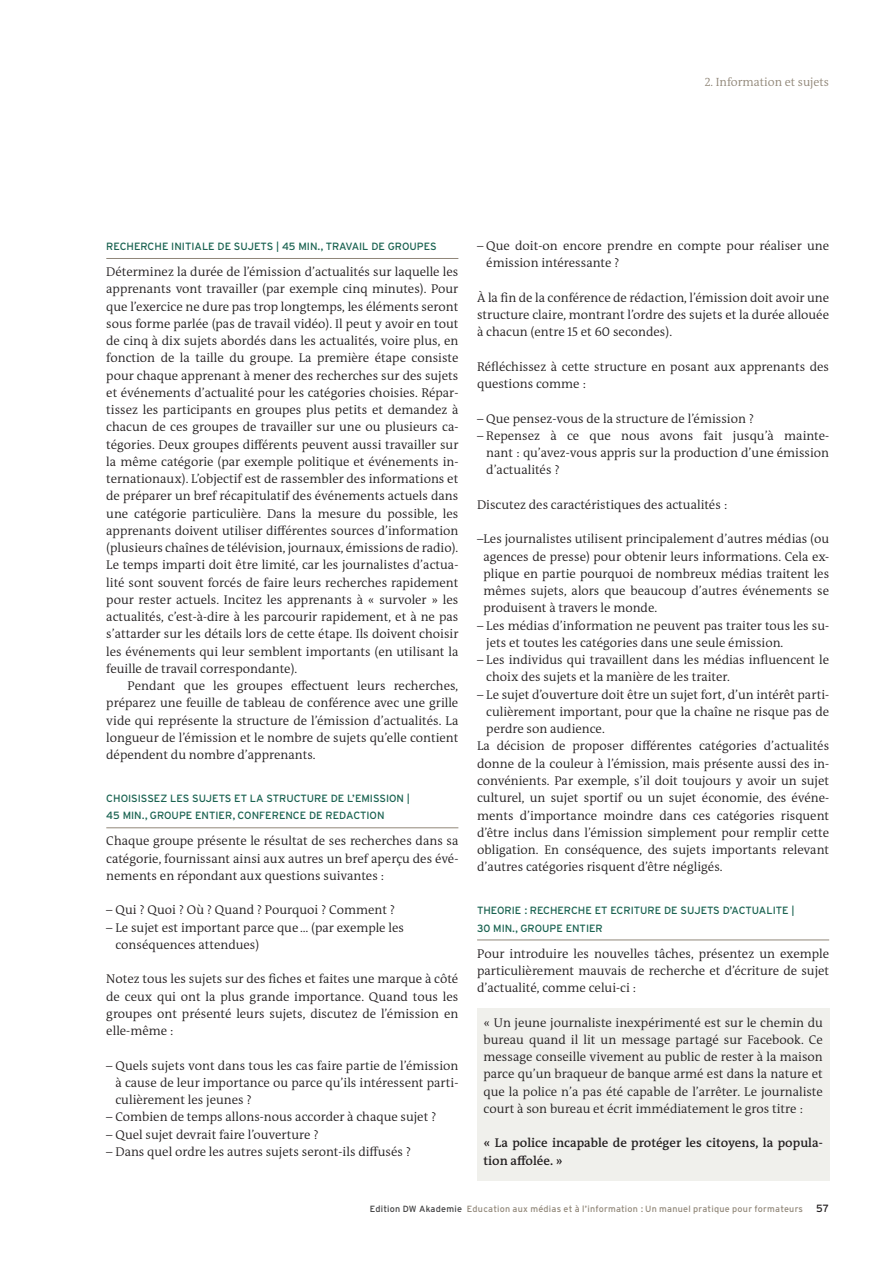
<style>
.page{position:relative;width:893px;height:1263px;background:#fff}
.page>*{position:absolute;margin:0;border:0;box-sizing:border-box;transform-origin:0 0}
.t1{font:300 12.75px/17.2px "DW The Antiqua B W4";color:#231f20;text-align:justify}
.t2{font:600 12.75px/17.2px "DW The Antiqua B W6";color:#231f20}
.t3{font:300 12px "DW The Antiqua B W4";color:#918779}
.t4{font:10.5px/17.2px "Interstate DW";color:#196250}
.t5{font:9px "Interstate DW";letter-spacing:.025em;color:#918779}
.s1{color:#3e3e3f}
.s2{font-size:10.5px;color:#231f20}
</style>
<div class="page">
<hr style="left:106px;top:258px;width:352px;height:1px;background:#918779">
<hr style="left:106px;top:827px;width:352px;height:1px;background:#918779">
<hr style="left:477px;top:939px;width:352px;height:1px;background:#918779">
<div style="left:477px;top:1008px;width:352px;height:173px;background:#f0f0ec"></div>
<p class="t3" style="left:705px;top:74px;width:126px">2. Information et sujets</p>
<p class="t4" style="left:106px;top:238px;width:332px">RECHERCHE INITIALE DE SUJETS | 45 MIN., TRAVAIL DE GROUPES</p>
<p class="t1" style="left:106px;top:263px;width:354px">Déterminez la durée de l’émission d’actualités sur laquelle les apprenants vont travailler (par exemple cinq minutes). Pour que l’exercice ne dure pas trop longtemps, les éléments seront sous forme parlée (pas de travail vidéo). Il peut y avoir en tout de cinq à dix sujets abordés dans les actualités, voire plus, en fonction de la taille du groupe. La première étape consiste pour chaque apprenant à mener des recherches sur des sujets et événements d’actualité pour les catégories choisies. Répar&shy;tissez les participants en groupes plus petits et demandez à chacun de ces groupes de travailler sur une ou plusieurs ca&shy;tégories. Deux groupes différents peuvent aussi travailler sur la même catégorie (par exemple politique et événements in&shy;ternationaux). L’objectif est de rassembler des informations et de préparer un bref récapitulatif des événements actuels dans une catégorie particulière. Dans la mesure du possible, les apprenants doivent utiliser différentes sources d’information (plusieurs chaînes de télévision, journaux, émissions de radio).<br>Le temps imparti doit être limité, car les journalistes d’actua&shy;lité sont souvent forcés de faire leurs recherches rapidement pour rester actuels. Incitez les apprenants à « survoler » les actualités, c’est-à-dire à les parcourir rapidement, et à ne pas s’attarder sur les détails lors de cette étape. Ils doivent choisir les événements qui leur semblent importants (en utilisant la feuille de travail correspondante).</p>
<p class="t1" style="left:106px;top:677px;width:354px;text-indent:21px">Pendant que les groupes effectuent leurs recherches, préparez une feuille de tableau de conférence avec une grille vide qui représente la structure de l’émission d’actualités. La longueur de l’émission et le nombre de sujets qu’elle contient dépendent du nombre d’apprenants.</p>
<p class="t4" style="left:106px;top:790px;width:305px">CHOISISSEZ LES SUJETS ET LA STRUCTURE DE L’EMISSION |<br>45 MIN., GROUPE ENTIER, CONFERENCE DE REDACTION</p>
<p class="t1" style="left:106px;top:832px;width:354px">Chaque groupe présente le résultat de ses recherches dans sa catégorie, fournissant ainsi aux autres un bref aperçu des évé&shy;nements en répondant aux questions suivantes :</p>
<p class="t1" style="left:106px;top:901px;width:290px">– Qui ? Quoi ? Où ? Quand ? Pourquoi ? Comment ?</p>
<p class="t1" style="left:115px;top:919px;width:290px;text-indent:-9px">– Le sujet est important parce que… (par exemple les conséquences attendues)</p>
<p class="t1" style="left:106px;top:970px;width:354px">Notez tous les sujets sur des fiches et faites une marque à côté de ceux qui ont la plus grande importance. Quand tous les groupes ont présenté leurs sujets, discutez de l’émission en elle-même :</p>
<p class="t1" style="left:115px;top:1057px;width:344px;text-indent:-9px">– Quels sujets vont dans tous les cas faire partie de l’émission à cause de leur importance ou parce qu’ils intéressent parti&shy;culièrement les jeunes ?</p>
<p class="t1" style="left:106px;top:1108px;width:332px">– Combien de temps allons-nous accorder à chaque sujet ?</p>
<p class="t1" style="left:106px;top:1126px;width:214px">– Quel sujet devrait faire l’ouverture ?</p>
<p class="t1" style="left:106px;top:1143px;width:306px">– Dans quel ordre les autres sujets seront-ils diffusés ?</p>
<p class="t1" style="left:486px;top:237px;width:344px;text-indent:-9px">– Que doit-on encore prendre en compte pour réaliser une émission intéressante ?</p>
<p class="t1" style="left:477px;top:289px;width:354px">À la fin de la conférence de rédaction, l’émission doit avoir une structure claire, montrant l’ordre des sujets et la durée allouée à chacun (entre 15 et 60 secondes).</p>
<p class="t1" style="left:477px;top:358px;width:354px">Réfléchissez à cette structure en posant aux apprenants des questions comme :</p>
<p class="t1" style="left:477px;top:410px;width:278px">– Que pensez-vous de la structure de l’émission ?</p>
<p class="t1" style="left:486px;top:427px;width:344px;text-indent:-9px">– Repensez à ce que nous avons fait jusqu’à mainte&shy;nant : qu’avez-vous appris sur la production d’une émission d’actualités ?</p>
<p class="t1" style="left:477px;top:496px;width:252px">Discutez des caractéristiques des actualités :</p>
<p class="t1" style="left:483px;top:531px;width:347px;text-indent:-6px">–Les journalistes utilisent principalement d’autres médias (ou agences de presse) pour obtenir leurs informations. Cela ex&shy;plique en partie pourquoi de nombreux médias traitent les mêmes sujets, alors que beaucoup d’autres événements se produisent à travers le monde.</p>
<p class="t1" style="left:486px;top:617px;width:344px;text-indent:-9px">– Les médias d’information ne peuvent pas traiter tous les su&shy;jets et toutes les catégories dans une seule émission.</p>
<p class="t1" style="left:486px;top:651px;width:344px;text-indent:-9px">– Les individus qui travaillent dans les médias influencent le choix des sujets et la manière de les traiter.</p>
<p class="t1" style="left:477px;top:686px;width:354px">– Le sujet d’ouverture doit être un sujet fort, d’un intérêt parti-</p>
<p class="t1" style="left:486px;top:703px;width:344px">culièrement important, pour que la chaîne ne risque pas de</p>
<p class="t1" style="left:486px;top:720px;width:120px">perdre son audience.</p>
<p class="t1" style="left:477px;top:738px;width:354px">La décision de proposer différentes catégories d’actualités</p>
<p class="t1" style="left:477px;top:755px;width:354px">donne de la couleur à l’émission, mais présente aussi des in-</p>
<p class="t1" style="left:477px;top:772px;width:354px">convénients. Par exemple, s’il doit toujours y avoir un sujet</p>
<p class="t1" style="left:477px;top:789px;width:354px">culturel, un sujet sportif ou un sujet économie, des événe-</p>
<p class="t1" style="left:477px;top:807px;width:354px">ments d’importance moindre dans ces catégories risquent</p>
<p class="t1" style="left:477px;top:824px;width:354px">d’être inclus dans l’émission simplement pour remplir cette</p>
<p class="t1" style="left:477px;top:841px;width:354px">obligation. En conséquence, des sujets importants relevant</p>
<p class="t1" style="left:477px;top:858px;width:247px">d’autres catégories risquent d’être négligés.</p>
<p class="t4" style="left:477px;top:902px;width:319px">THEORIE : RECHERCHE ET ECRITURE DE SUJETS D’ACTUALITE |<br>30 MIN., GROUPE ENTIER</p>
<p class="t1" style="left:477px;top:945px;width:354px">Pour introduire les nouvelles tâches, présentez un exemple particulièrement mauvais de recherche et d’écriture de sujet d’actualité, comme celui-ci :</p>
<p class="t1" style="left:483px;top:1014px;width:341px">« Un jeune journaliste inexpérimenté est sur le chemin du bureau quand il lit un message partagé sur Facebook. Ce message conseille vivement au public de rester à la maison parce qu’un braqueur de banque armé est dans la nature et que la police n’a pas été capable de l’arrêter. Le journaliste court à son bureau et écrit immédiatement le gros titre :</p>
<p class="t2" style="left:483px;top:1134px;width:341px">« La police incapable de protéger les citoyens, la popula&shy;tion affolée. »</p>
<p class="t5" style="left:370px;top:1204px;width:461px"><span class="s1">Edition DW Akademie</span> Education aux médias et à l’information : Un manuel pratique pour formateurs <span class="s2">57</span></p>
</div>
